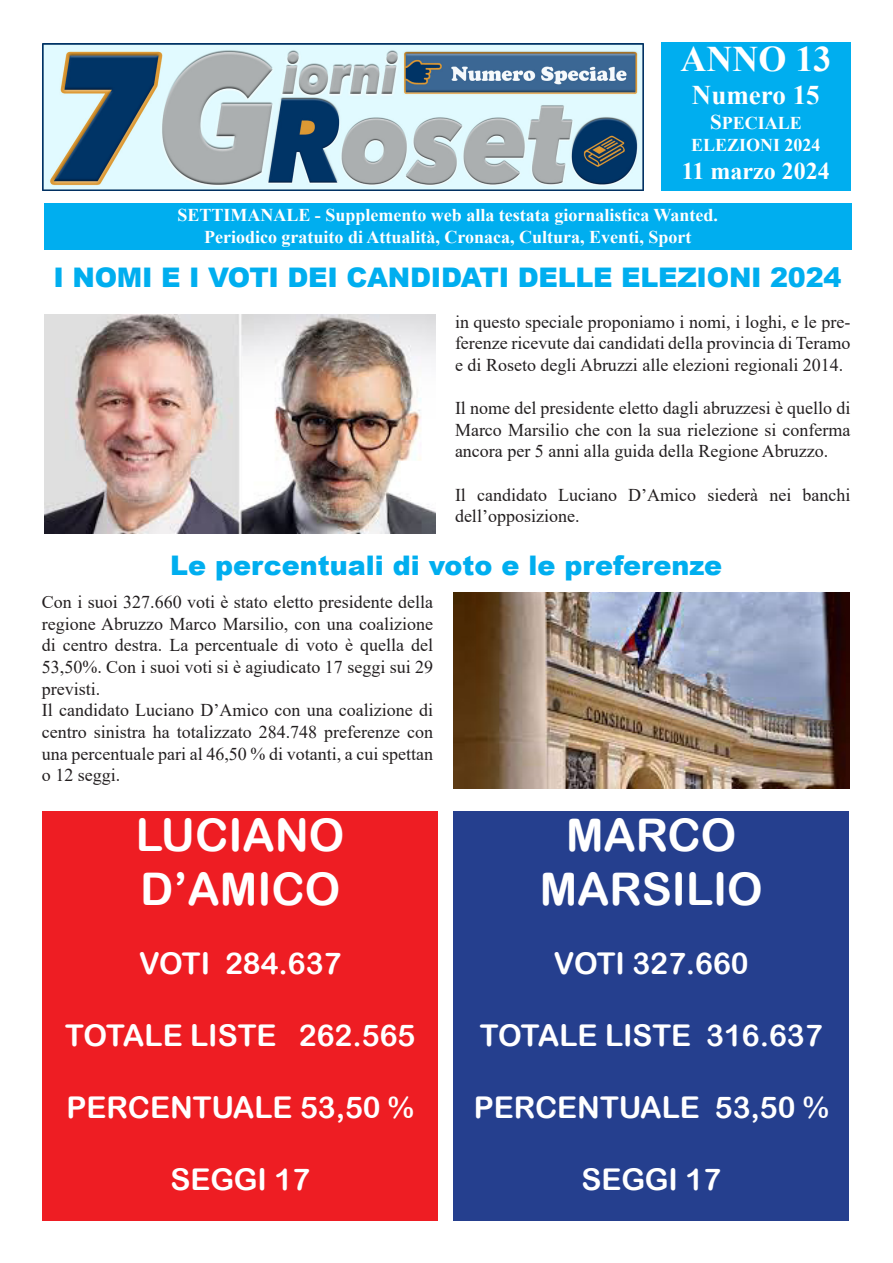
<style>
.page{position:relative;width:893px;height:1263px;background:#fff}
.page>*{position:absolute;margin:0;border:0;box-sizing:border-box;transform-origin:0 0}
.t1{font:45px "Arial Rounded MT Bold";color:#fff}
.t2{font:700 36px "Times New Roman";color:#fff}
.t3{font:30px "Arial Rounded MT Bold";color:#fff}
.t4{font:900 27px "Arial";letter-spacing:-.01em;color:#00aeef}
.t5{font:700 27px "Times New Roman";color:#fff}
.t6{font:700 24px "Times New Roman";color:#fff}
.t7{font:18px/21.6px "Times New Roman";color:#231f20;text-align:justify}
.t8{font:700 18px "Times New Roman";color:#fff}
.s1{font-size:21px}
</style>
<div class="page">
<img style="left:454px;top:593px;width:395px;height:195px">
<div style="left:44px;top:203px;width:808px;height:47px;background:#00aeef"></div>
<div style="left:661px;top:43px;width:189px;height:148px;background:#00aeef"></div>
<img style="left:42px;top:43px;width:602px;height:147px">
<img style="left:45px;top:314px;width:391px;height:220px">
<div style="left:454px;top:811px;width:395px;height:409px;background:#253f8e"></div>
<div style="left:43px;top:811px;width:395px;height:409px;background:#ee1d23"></div>
<p class="t2" style="left:680px;top:33px;width:152px">ANNO 13</p>
<p class="t5" style="left:692px;top:75px;width:129px">Numero 15</p>
<p class="t8" style="left:710px;top:110px;width:93px"><span class="s1">S</span>PECIALE</p>
<p class="t8" style="left:691px;top:132px;width:131px">ELEZIONI 2024</p>
<p class="t6" style="left:682px;top:154px;width:149px">11 marzo 2024</p>
<p class="t8" style="left:177px;top:202px;width:542px">SETTIMANALE - Supplemento web alla testata giornalistica Wanted.</p>
<p class="t8" style="left:204px;top:224px;width:489px">Periodico gratuito di Attualità, Cronaca, Cultura, Eventi, Sport</p>
<p class="t4" style="left:54px;top:258px;width:789px">I NOMI E I VOTI DEI CANDIDATI DELLE ELEZIONI 2024</p>
<p class="t7" style="left:455px;top:310px;width:397px">in questo speciale proponiamo i nomi, i loghi, e le pre&shy;ferenze ricevute dai candidati della provincia di Teramo e di Roseto degli Abruzzi alle elezioni regionali 2014.</p>
<p class="t7" style="left:455px;top:397px;width:397px">Il nome del presidente eletto dagli abruzzesi è quello di Marco Marsilio che con la sua rielezione si conferma ancora per 5 anni alla guida della Regione Abruzzo.</p>
<p class="t7" style="left:455px;top:483px;width:397px">Il candidato Luciano D’Amico siederà nei banchi dell’opposizione.</p>
<p class="t4" style="left:170px;top:545px;width:554px">Le percentuali di voto e le preferenze</p>
<p class="t7" style="left:42px;top:591px;width:393px">Con i suoi 327.660 voti è stato eletto presidente della regione Abruzzo Marco Marsilio, con una coalizione di centro destra. La percentuale di voto è quella del 53,50%. Con i suoi voti si è agiudicato 17 seggi sui 29 previsti.</p>
<p class="t7" style="left:42px;top:699px;width:393px">Il candidato Luciano D’Amico con una coalizione di centro sinistra ha totalizzato 284.748 preferenze con una percentuale pari al 46,50 % di votanti, a cui spettan o 12 seggi.</p>
<p class="t1" style="left:136px;top:809px;width:210px">LUCIANO</p>
<p class="t1" style="left:140px;top:863px;width:202px">D’AMICO</p>
<p class="t1" style="left:566px;top:809px;width:172px">MARCO</p>
<p class="t1" style="left:540px;top:863px;width:225px">MARSILIO</p>
<p class="t3" style="left:139px;top:945px;width:204px">VOTI 284.637</p>
<p class="t3" style="left:554px;top:945px;width:196px">VOTI 327.660</p>
<p class="t3" style="left:65px;top:1017px;width:352px">TOTALE LISTE 262.565</p>
<p class="t3" style="left:480px;top:1017px;width:344px">TOTALE LISTE 316.637</p>
<p class="t3" style="left:67px;top:1089px;width:349px">PERCENTUALE 53,50 %</p>
<p class="t3" style="left:474px;top:1089px;width:356px">PERCENTUALE 53,50 %</p>
<p class="t3" style="left:170px;top:1161px;width:141px">SEGGI 17</p>
<p class="t3" style="left:581px;top:1161px;width:141px">SEGGI 17</p>
</div>
